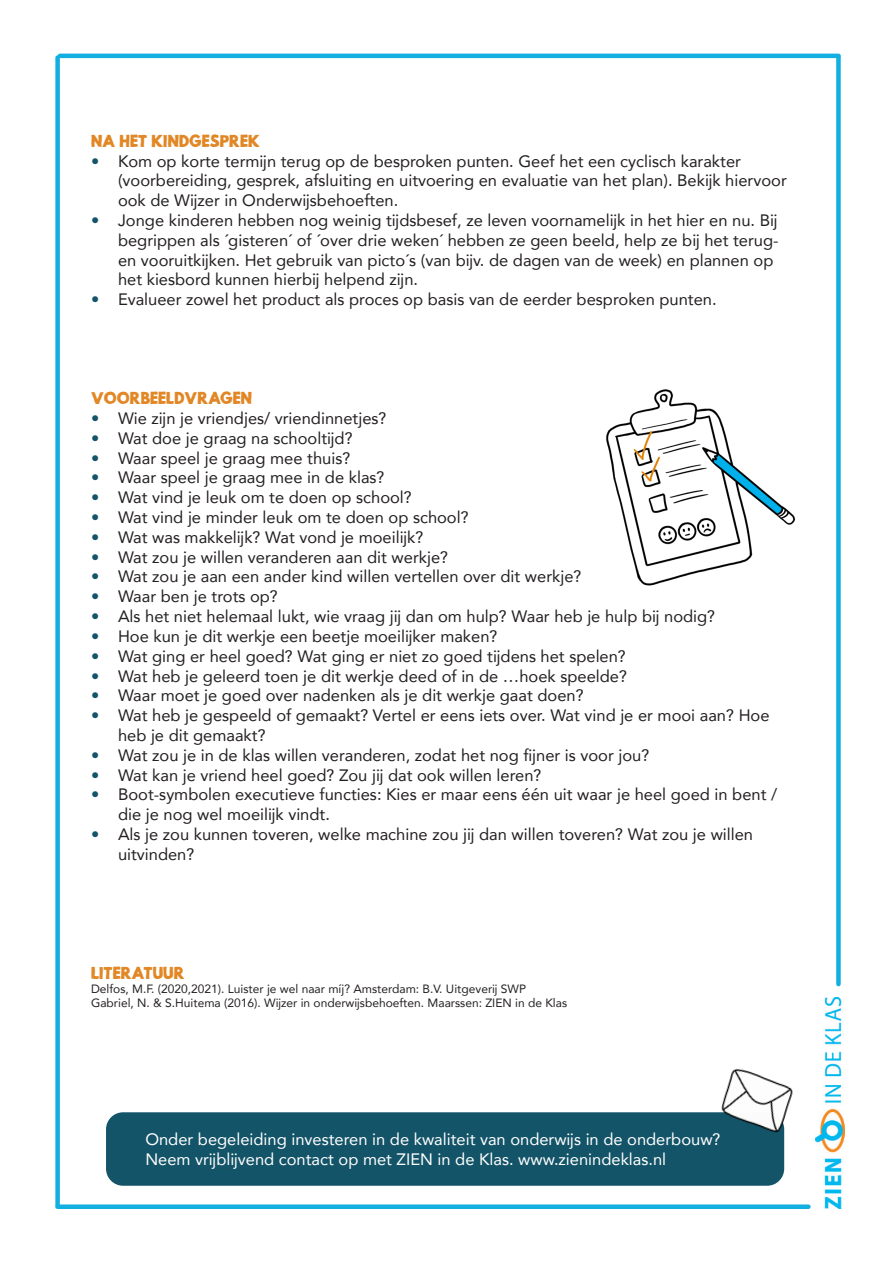
<style>
.page{position:relative;width:893px;height:1263px;background:#fff}
.page>*{position:absolute;margin:0;border:0;box-sizing:border-box;transform-origin:0 0}
.t1{font:16.5px/19.8px "Avenir";color:#231f20}
.t2{font:16.5px/19.8px "Avenir";color:#fff}
.t3{font:16.5px "Mild Life";color:#e18725}
.t4{font:12px "Avenir";color:#231f20}
.s1{color:#145468}
</style>
<div class="page">
<img style="left:815px;top:997px;width:29px;height:211px">
<div style="left:55px;top:58px;width:5px;height:1148px;background:#13afe1"></div>
<div style="left:836px;top:56px;width:5px;height:928px;background:#13afe1"></div>
<div style="left:58px;top:1204px;width:750px;height:5px;background:#13afe1"></div>
<div style="left:106px;top:1112px;width:678px;height:74px;background:#145468;border-radius:17px"></div>
<img style="left:707px;top:1068px;width:86px;height:82px">
<hr style="left:60px;top:54px;width:778px;height:4px;background:#13afe1">
<img style="left:606px;top:389px;width:190px;height:197px">
<p class="t3" style="left:91px;top:133px;width:171px">NA HET KINDGESPREK</p>
<p class="t1" style="left:118px;top:151px;width:670px;text-indent:-27px"><span class="s1">•</span> Kom op korte termijn terug op de besproken punten. Geef het een cyclisch karakter (voorbereiding, gesprek, afsluiting en uitvoering en evaluatie van het plan). Bekijk hiervoor ook de Wijzer in Onderwijsbehoeften.</p>
<p class="t1" style="left:118px;top:210px;width:662px;text-indent:-27px"><span class="s1">•</span> Jonge kinderen hebben nog weinig tijdsbesef, ze leven voornamelijk in het hier en nu. Bij begrippen als ´gisteren´ of ´over drie weken´ hebben ze geen beeld, help ze bij het terug&shy;en vooruitkijken. Het gebruik van picto´s (van bijv. de dagen van de week) en plannen op het kiesbord kunnen hierbij helpend zijn.</p>
<p class="t1" style="left:91px;top:289px;width:627px"><span class="s1">•</span> Evalueer zowel het product als proces op basis van de eerder besproken punten.</p>
<p class="t3" style="left:91px;top:390px;width:163px">VOORBEELDVRAGEN</p>
<p class="t1" style="left:91px;top:408px;width:297px"><span class="s1">•</span> Wie zijn je vriendjes/ vriendinnetjes?</p>
<p class="t1" style="left:91px;top:428px;width:263px"><span class="s1">•</span> Wat doe je graag na schooltijd?</p>
<p class="t1" style="left:91px;top:448px;width:261px"><span class="s1">•</span> Waar speel je graag mee thuis?</p>
<p class="t1" style="left:91px;top:467px;width:295px"><span class="s1">•</span> Waar speel je graag mee in de klas?</p>
<p class="t1" style="left:91px;top:487px;width:322px"><span class="s1">•</span> Wat vind je leuk om te doen op school?</p>
<p class="t1" style="left:91px;top:507px;width:379px"><span class="s1">•</span> Wat vind je minder leuk om te doen op school?</p>
<p class="t1" style="left:91px;top:527px;width:334px"><span class="s1">•</span> Wat was makkelijk? Wat vond je moeilijk?</p>
<p class="t1" style="left:91px;top:547px;width:359px"><span class="s1">•</span> Wat zou je willen veranderen aan dit werkje?</p>
<p class="t1" style="left:91px;top:566px;width:492px"><span class="s1">•</span> Wat zou je aan een ander kind willen vertellen over dit werkje?</p>
<p class="t1" style="left:91px;top:586px;width:188px"><span class="s1">•</span> Waar ben je trots op?</p>
<p class="t1" style="left:91px;top:606px;width:626px"><span class="s1">•</span> Als het niet helemaal lukt, wie vraag jij dan om hulp? Waar heb je hulp bij nodig?</p>
<p class="t1" style="left:91px;top:626px;width:408px"><span class="s1">•</span> Hoe kun je dit werkje een beetje moeilijker maken?</p>
<p class="t1" style="left:91px;top:646px;width:536px"><span class="s1">•</span> Wat ging er heel goed? Wat ging er niet zo goed tijdens het spelen?</p>
<p class="t1" style="left:91px;top:665px;width:537px"><span class="s1">•</span> Wat heb je geleerd toen je dit werkje deed of in de …hoek speelde?</p>
<p class="t1" style="left:91px;top:685px;width:494px"><span class="s1">•</span> Waar moet je goed over nadenken als je dit werkje gaat doen?</p>
<p class="t1" style="left:118px;top:705px;width:653px;text-indent:-27px"><span class="s1">•</span> Wat heb je gespeeld of gemaakt? Vertel er eens iets over. Wat vind je er mooi aan? Hoe heb je dit gemaakt?</p>
<p class="t1" style="left:91px;top:745px;width:560px"><span class="s1">•</span> Wat zou je in de klas willen veranderen, zodat het nog fijner is voor jou?</p>
<p class="t1" style="left:91px;top:764px;width:452px"><span class="s1">•</span> Wat kan je vriend heel goed? Zou jij dat ook willen leren?</p>
<p class="t1" style="left:118px;top:784px;width:661px;text-indent:-27px"><span class="s1">•</span> Boot-symbolen executieve functies: Kies er maar eens één uit waar je heel goed in bent / die je nog wel moeilijk vindt.</p>
<p class="t1" style="left:118px;top:824px;width:637px;text-indent:-27px"><span class="s1">•</span> Als je zou kunnen toveren, welke machine zou jij dan willen toveren? Wat zou je willen uitvinden?</p>
<p class="t3" style="left:91px;top:964px;width:95px">LITERATUUR</p>
<p class="t4" style="left:91px;top:979px;width:437px">Delfos, M.F. (2020,2021). Luister je wel naar míj? Amsterdam: B.V. Uitgeverij SWP</p>
<p class="t4" style="left:91px;top:993px;width:478px">Gabriel, N. &amp; S.Huitema (2016). Wijzer in onderwijsbehoeften. Maarssen: ZIEN in de Klas</p>
<p class="t2" style="left:145px;top:1129px;width:577px">Onder begeleiding investeren in de kwaliteit van onderwijs in de onderbouw?<br>Neem vrijblijvend contact op met ZIEN in de Klas. www.zienindeklas.nl</p>
</div>
